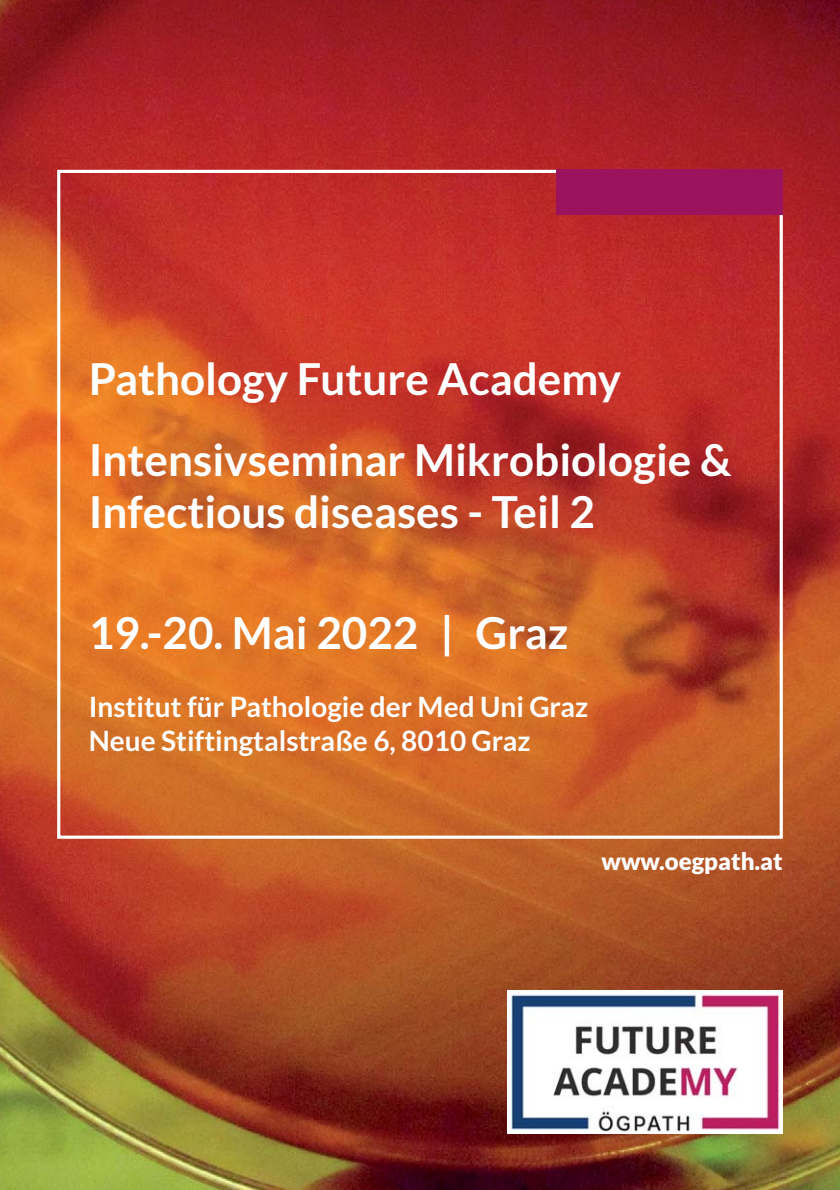
<style>
.page{position:relative;width:840px;height:1190px;background:#fff}
.page>*{position:absolute;margin:0;border:0;box-sizing:border-box;transform-origin:0 0}
.t1{font:700 44px/80.4px "Lato";color:#fff}
.t2{font:700 28px/33.6px "Lato";color:#fff}
.t3{font:900 24px "Lato";color:#fff}
</style>
<div class="page">
<img style="left:0;top:0;width:840px;height:1190px">
<div style="left:57px;top:170px;width:726px;height:669px;border:3px solid #fff"></div>
<div style="left:556px;top:170px;width:227px;height:45px;background:#9a135c"></div>
<img style="left:508px;top:991px;width:275px;height:143px">
<p class="t1" style="left:89px;top:343px;width:644px">Pathology Future Academy<br>Intensivseminar Mikrobiologie &amp;</p>
<p class="t1" style="left:89px;top:475px;width:508px">Infectious diseases - Teil 2</p>
<p class="t1" style="left:89px;top:596px;width:481px">19.-20. Mai 2022 | Graz</p>
<p class="t2" style="left:89px;top:692px;width:501px">Institut für Pathologie der Med Uni Graz<br>Neue Stiftingtalstraße 6, 8010 Graz</p>
<p class="t3" style="left:602px;top:848px;width:183px">www.oegpath.at</p>
</div>
